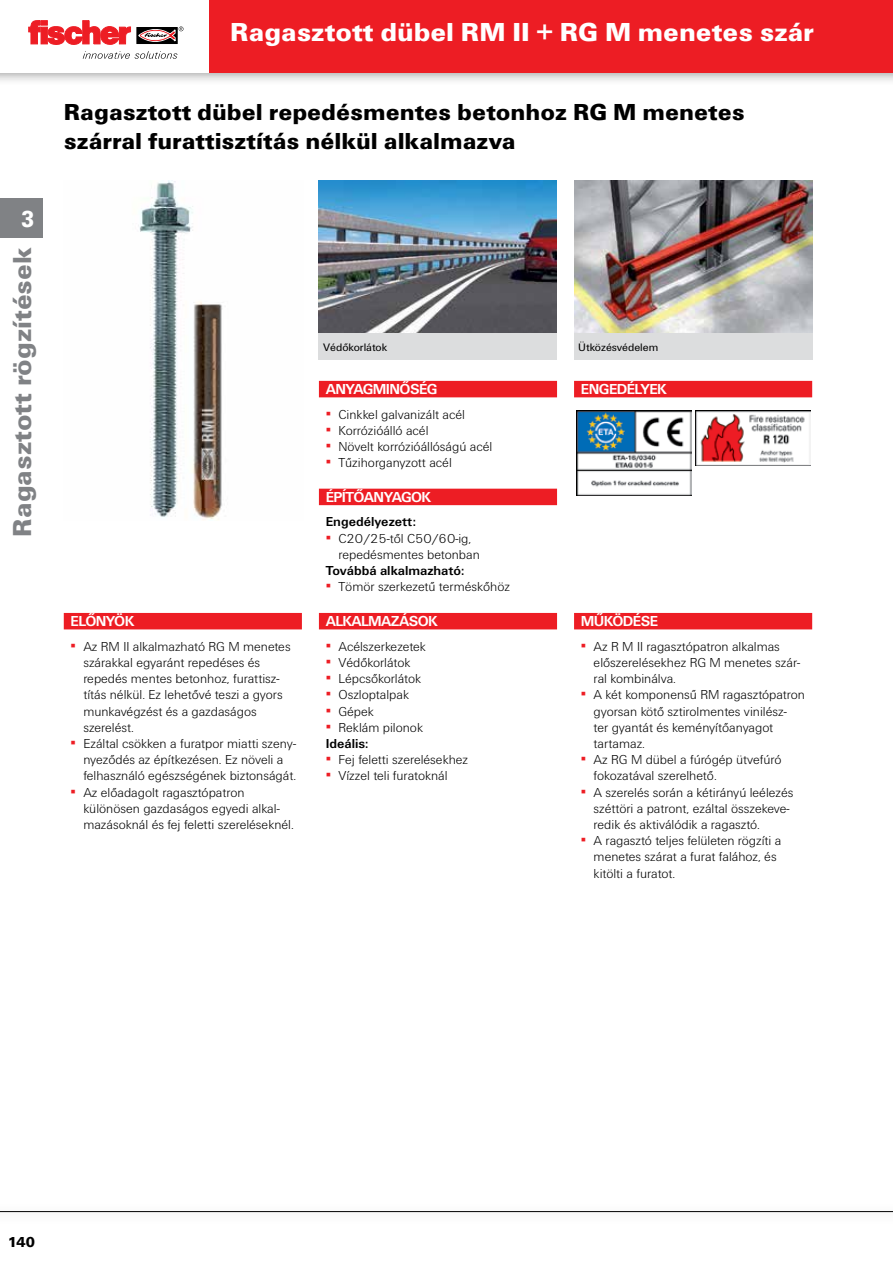
<style>
.page{position:relative;width:893px;height:1263px;background:#fff}
.page>*{position:absolute;margin:0;border:0;box-sizing:border-box;transform-origin:0 0}
.t1{font:900 27px "Fi We";color:#fff}
.t2{font:900 27px "Fi We";color:#808285}
.t3{font:900 24px/28.8px "Fi We";color:#000}
.t4{font:900 24px "Fi We";color:#fff;scale:.88 1}
.t5{font:700 15px "Fi We";letter-spacing:-.04em;color:#fff}
.t6{font:900 15px "Fi We";color:#000}
.t7{font:300 13.5px/16.2px "Fi We";color:#000}
.t8{font:700 13.5px "Fi We";color:#000}
.t9{font:11.25px "Fi We";color:#000}
.s1{font-weight:400;color:#ed1d24}
.s2{font-weight:700}
</style>
<div class="page">
<div style="left:0;top:0;width:893px;height:86px;background:#000;opacity:.4"></div>
<div style="left:0;top:0;width:893px;height:72px;background:#ed1d24"></div>
<hr style="left:0;top:1211px;width:893px;height:1px;background:#000">
<img style="left:319px;top:180px;width:238px;height:153px">
<img style="left:574px;top:180px;width:238px;height:153px">
<img style="left:138px;top:180px;width:84px;height:340px">
<div style="left:0;top:0;width:208px;height:72px;background:#fff"></div>
<svg style="left:137px;top:27px;width:41px;height:17px"></svg>
<svg style="left:29px;top:21px;width:102px;height:24px"></svg>
<svg style="left:139px;top:26px;width:44px;height:15px"></svg>
<svg style="left:83px;top:51px;width:94px;height:8px"></svg>
<div style="left:0;top:198px;width:43px;height:40px;background:#808285"></div>
<div style="left:319px;top:333px;width:238px;height:27px;background:#dcddde"></div>
<div style="left:574px;top:333px;width:238px;height:27px;background:#dcddde"></div>
<img style="left:576px;top:410px;width:115px;height:85px">
<img style="left:695px;top:410px;width:115px;height:56px">
<div style="left:64px;top:613px;width:238px;height:16px;background:#ed1d24"></div>
<div style="left:319px;top:381px;width:238px;height:16px;background:#ed1d24"></div>
<div style="left:319px;top:613px;width:238px;height:16px;background:#ed1d24"></div>
<div style="left:574px;top:613px;width:238px;height:16px;background:#ed1d24"></div>
<div style="left:319px;top:489px;width:238px;height:16px;background:#ed1d24"></div>
<div style="left:574px;top:381px;width:238px;height:16px;background:#ed1d24"></div>
<h2 class="t4" style="left:21px;top:206px;width:16px">3</h2>
<h1 class="t2" style="left:7px;top:536px;width:291px;rotate:-90deg">Ragasztott rögzítések</h1>
<h1 class="t1" style="left:230px;top:16px;width:585px">Ragasztott dübel RM II + RG M menetes szár</h1>
<h2 class="t3" style="left:64px;top:98px;width:682px">Ragasztott dübel repedésmentes betonhoz RG M menetes szárral furattisztítás nélkül alkalmazva</h2>
<p class="t9" style="left:323px;top:341px;width:66px">Védőkorlátok</p>
<p class="t9" style="left:578px;top:341px;width:82px">Ütközésvédelem</p>
<p class="t5" style="left:71px;top:613px;width:65px">ELŐNYÖK</p>
<p class="t7" style="left:83px;top:638px;width:209px;text-indent:-13px"><span class="s1">▪</span> Az RM II alkalmazható RG M menetes szárakkal egyaránt repedéses és repedés mentes betonhoz, furattisz&shy;títás nélkül. Ez lehetővé teszi a gyors munkavégzést és a gazdaságos szerelést.</p>
<p class="t7" style="left:83px;top:735px;width:214px;text-indent:-13px"><span class="s1">▪</span> Ezáltal csökken a furatpor miatti szeny&shy;nyeződés az építkezésen. Ez növeli a felhasználó egészségének biztonságát.</p>
<p class="t7" style="left:83px;top:784px;width:212px;text-indent:-13px"><span class="s1">▪</span> Az előadagolt ragasztópatron különösen gazdaságos egyedi alkal&shy;mazásoknál és fej feletti szereléseknél.</p>
<p class="t5" style="left:326px;top:381px;width:113px">ANYAGMINŐSÉG</p>
<p class="t7" style="left:326px;top:406px;width:141px"><span class="s1">▪</span> Cinkkel galvanizált acél</p>
<p class="t7" style="left:326px;top:422px;width:104px"><span class="s1">▪</span> Korrózióálló acél</p>
<p class="t7" style="left:326px;top:439px;width:168px"><span class="s1">▪</span> Növelt korrózióállóságú acél</p>
<p class="t7" style="left:326px;top:455px;width:128px"><span class="s1">▪</span> Tűzihorganyzott acél</p>
<p class="t5" style="left:326px;top:488px;width:107px">ÉPÍTŐANYAGOK</p>
<p class="t8" style="left:326px;top:514px;width:92px">Engedélyezett:</p>
<p class="t7" style="left:338px;top:530px;width:143px;text-indent:-13px"><span class="s1">▪</span> C20/25-től C50/60-ig, repedésmentes betonban</p>
<p class="t8" style="left:326px;top:563px;width:140px">Továbbá alkalmazható:</p>
<p class="t7" style="left:326px;top:579px;width:186px"><span class="s1">▪</span> Tömör szerkezetű terméskőhöz</p>
<p class="t5" style="left:326px;top:613px;width:114px">ALKALMAZÁSOK</p>
<p class="t7" style="left:326px;top:638px;width:102px"><span class="s1">▪</span> Acélszerkezetek</p>
<p class="t7" style="left:326px;top:654px;width:86px"><span class="s1">▪</span> Védőkorlátok</p>
<p class="t7" style="left:326px;top:671px;width:97px"><span class="s1">▪</span> Lépcsőkorlátok</p>
<p class="t7" style="left:326px;top:687px;width:85px"><span class="s1">▪</span> Oszloptalpak</p>
<p class="t7" style="left:326px;top:703px;width:50px"><span class="s1">▪</span> Gépek</p>
<p class="t7" style="left:326px;top:719px;width:99px"><span class="s1">▪</span> Reklám pilonok<br><span class="s2">Ideális:</span></p>
<p class="t7" style="left:326px;top:752px;width:144px"><span class="s1">▪</span> Fej feletti szerelésekhez</p>
<p class="t7" style="left:326px;top:768px;width:123px"><span class="s1">▪</span> Vízzel teli furatoknál</p>
<p class="t5" style="left:581px;top:381px;width:88px">ENGEDÉLYEK</p>
<p class="t5" style="left:581px;top:613px;width:79px">MŰKÖDÉSE</p>
<p class="t7" style="left:594px;top:638px;width:208px;text-indent:-13px"><span class="s1">▪</span> Az R M II ragasztópatron alkalmas előszerelésekhez RG M menetes szár&shy;ral kombinálva.</p>
<p class="t7" style="left:594px;top:687px;width:213px;text-indent:-13px"><span class="s1">▪</span> A két komponensű RM ragasztópatron gyorsan kötő sztirolmentes vinilész-<br>ter gyantát és keményítőanyagot tartamaz.</p>
<p class="t7" style="left:594px;top:752px;width:189px;text-indent:-13px"><span class="s1">▪</span> Az RG M dübel a fúrógép ütvefúró fokozatával szerelhető.</p>
<p class="t7" style="left:594px;top:784px;width:201px;text-indent:-13px"><span class="s1">▪</span> A szerelés során a kétirányú leélezés széttöri a patront, ezáltal összekeve&shy;redik és aktiválódik a ragasztó.</p>
<p class="t7" style="left:594px;top:833px;width:189px;text-indent:-13px"><span class="s1">▪</span> A ragasztó teljes felületen rögzíti a menetes szárat a furat falához, és kitölti a furatot.</p>
<p class="t6" style="left:7px;top:1234px;width:29px">140</p>
</div>
